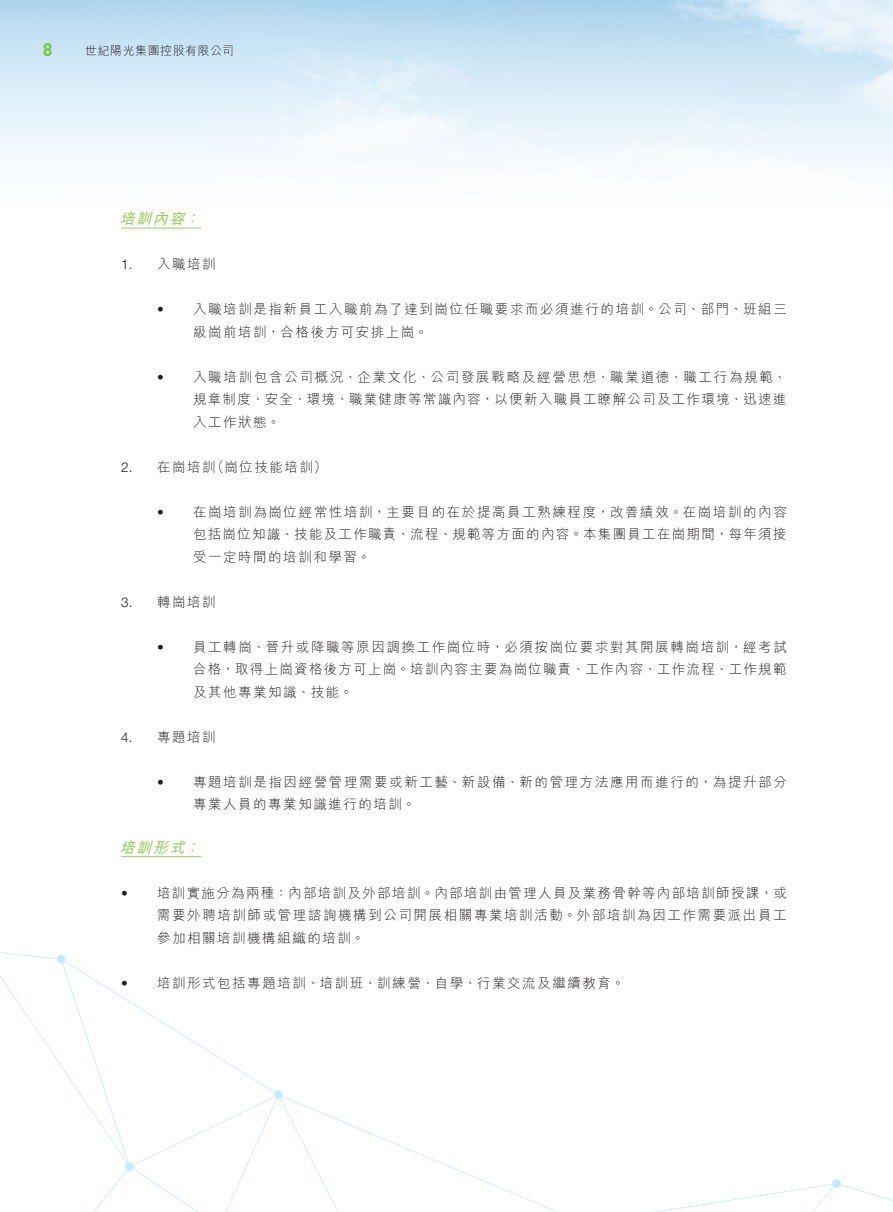
<style>
.page{position:relative;width:893px;height:1212px;background:#fff}
.page>*{position:absolute;margin:0;border:0;box-sizing:border-box;transform-origin:0 0}
.t1{font:700 18px "DIN Pro";color:#7fc241}
._05_____H3{font:italic 700 15px "M Hei HK";color:#98cc63}
._09_______IN4{font:300 13.5px/22.5px "M Hei HK";letter-spacing:.115em;color:#231f20;text-align:justify}
._08____IN2{font:300 13.5px/22.5px "M Hei HK";letter-spacing:.115em;color:#231f20;text-align:justify}
.t2{font:300 12px "M Hei HK";letter-spacing:.045em;color:#231f20}
.s1{font-family:"Helvetica Neue LT Std"}
</style>
<div class="page">
<svg style="left:575px;top:0;width:318px;height:46px;background:#c9e3f3"></svg>
<svg style="left:0;top:952px;width:893px;height:260px"></svg>
<hr style="left:121px;top:228px;width:80px;height:1px;background:#98cc63">
<hr style="left:121px;top:856px;width:80px;height:1px;background:#98cc63">
<h1 class="t1" style="left:43px;top:38px;width:11px">8</h1>
<p class="t2" style="left:85px;top:45px;width:150px">世紀陽光集團控股有限公司</p>
<p class="_05_____H3" style="left:119px;top:208px;width:87px">培訓內容：</p>
<p class="_08____IN2" style="left:121px;top:253px;width:96px"><span class="s1">1.</span> 入職培訓</p>
<p class="_09_______IN4" style="left:193px;top:298px;width:595px;text-indent:-36px"><span class="s1">•</span> 入職培訓是指新員工入職前為了達到崗位任職要求而必須進行的培訓。公司、部門、班組三級崗前培訓，合格後方可安排上崗。</p>
<p class="_09_______IN4" style="left:193px;top:365px;width:595px;text-indent:-36px"><span class="s1">•</span> 入職培訓包含公司概況、企業文化、公司發展戰略及經營思想、職業道德、職工行為規範、規章制度、安全、環境、職業健康等常識內容，以便新入職員工瞭解公司及工作環境、迅速進入工作狀態。</p>
<p class="_08____IN2" style="left:121px;top:455px;width:207px"><span class="s1">2.</span> 在崗培訓（崗位技能培訓）</p>
<p class="_09_______IN4" style="left:193px;top:500px;width:595px;text-indent:-36px"><span class="s1">•</span> 在崗培訓為崗位經常性培訓，主要目的在於提高員工熟練程度，改善績效。在崗培訓的內容包括崗位知識、技能及工作職責、流程、規範等方面的內容。本集團員工在崗期間，每年須接受一定時間的培訓和學習。</p>
<p class="_08____IN2" style="left:121px;top:590px;width:96px"><span class="s1">3.</span> 轉崗培訓</p>
<p class="_09_______IN4" style="left:193px;top:635px;width:595px;text-indent:-36px"><span class="s1">•</span> 員工轉崗、晉升或降職等原因調換工作崗位時，必須按崗位要求對其開展轉崗培訓，經考試合格，取得上崗資格後方可上崗。培訓內容主要為崗位職責、工作內容、工作流程、工作規範及其他專業知識、技能。</p>
<p class="_08____IN2" style="left:121px;top:725px;width:96px"><span class="s1">4.</span> 專題培訓</p>
<p class="_09_______IN4" style="left:193px;top:770px;width:595px;text-indent:-36px"><span class="s1">•</span> 專題培訓是指因經營管理需要或新工藝、新設備、新的管理方法應用而進行的，為提升部分專業人員的專業知識進行的培訓。</p>
<p class="_05_____H3" style="left:119px;top:836px;width:87px">培訓形式：</p>
<p class="_08____IN2" style="left:157px;top:881px;width:631px;text-indent:-36px"><span class="s1">•</span> 培訓實施分為兩種：內部培訓及外部培訓。內部培訓由管理人員及業務骨幹等內部培訓師授課，或需要外聘培訓師或管理諮詢機構到公司開展相關專業培訓活動。外部培訓為因工作需要派出員工參加相關培訓機構組織的培訓。</p>
<p class="_08____IN2" style="left:121px;top:971px;width:505px"><span class="s1">•</span> 培訓形式包括專題培訓、培訓班、訓練營、自學、行業交流及繼續教育。</p>
</div>
